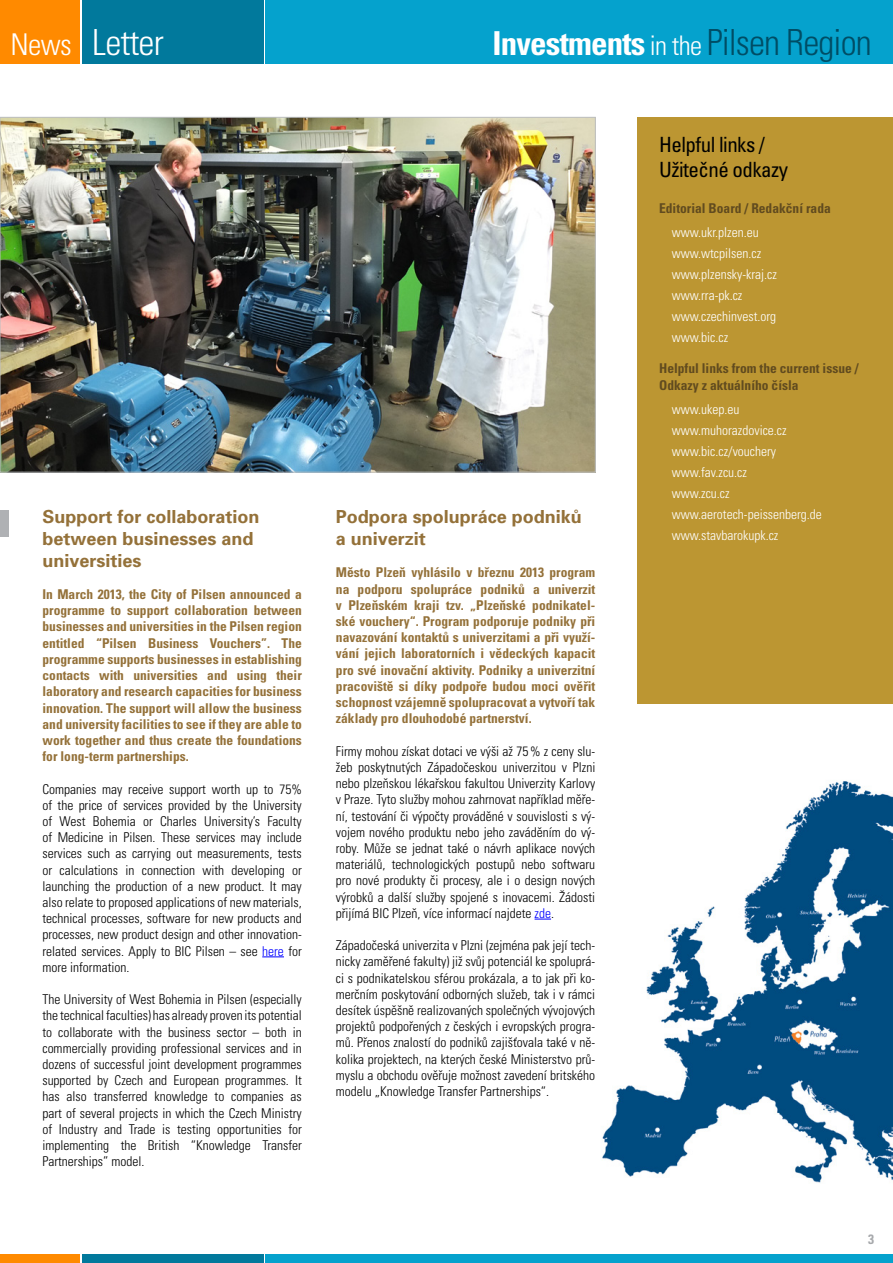
<style>
.page{position:relative;width:893px;height:1263px;background:#fff}
.page>*{position:absolute;margin:0;border:0;box-sizing:border-box;transform-origin:0 0}
.t1{font:300 condensed 36px "Univers CE";letter-spacing:-.025em;color:#004d65}
.t2{font:300 condensed 36px "Univers CE";letter-spacing:-.025em;color:#fff}
.t3{font:condensed 21px/25.2px "Univers CE";letter-spacing:-.025em;color:#000}
.t4{font:700 18px/21.6px "Univers CE";color:#947139}
.t5{font:300 condensed 13.5px/16.2px "Univers CE";color:#000;text-align:justify}
.t6{font:700 condensed 13.5px/16.2px "Univers CE";color:#947139;text-align:justify}
.t7{font:300 condensed 13.5px/21px "Univers CE";color:#fff}
.t8{font:700 condensed 13.5px/16.2px "Univers CE";color:#614b1f}
.t9{font:700 condensed 13.5px "Univers CE";color:#a7a9ac}
.s1{font-size:30px}
.s2{color:#00f}
.s3{font-weight:700;font-size:33px;color:#fff}
.s4{font-size:27px;color:#fff}
</style>
<div class="page">
<div style="left:0;top:0;width:80px;height:64px;background:#ff8a00"></div>
<div style="left:83px;top:0;width:181px;height:64px;background:#01799c"></div>
<div style="left:265px;top:0;width:628px;height:64px;background:#05a2cd"></div>
<div style="left:0;top:1254px;width:80px;height:9px;background:#ff8a00"></div>
<div style="left:83px;top:1254px;width:181px;height:9px;background:#01799c"></div>
<div style="left:265px;top:1254px;width:628px;height:9px;background:#05a2cd"></div>
<div style="left:638px;top:117px;width:255px;height:587px;background:#bc9632"></div>
<div style="left:0;top:510px;width:9px;height:27px;background:#afb1b4"></div>
<svg style="left:262px;top:956px;width:22px;height:1px"></svg>
<svg style="left:535px;top:919px;width:16px;height:1px"></svg>
<img style="left:2px;top:119px;width:592px;height:351px">
<img style="left:602px;top:781px;width:291px;height:402px">
<h1 class="t2" style="left:11px;top:22px;width:155px"><span class="s1">News</span> Letter</h1>
<h3 class="t4" style="left:43px;top:507px;width:219px">Support for collaboration between businesses and universities</h3>
<p class="t6" style="left:43px;top:586px;width:261px">In March 2013, the City of Pilsen announced a programme to support collaboration between businesses and universities in the Pilsen region entitled “Pilsen Business Vouchers”. The programme supports businesses in establishing contacts with universities and using their laboratory and research capacities for business innovation. The support will allow the business and university facilities to see if they are able to work together and thus create the foundations for long-term partnerships.</p>
<p class="t5" style="left:42px;top:781px;width:261px">Companies may receive support worth up to 75% of the price of services provided by the University of West Bohemia or Charles University’s Faculty of Medicine in Pilsen. These services may include services such as carrying out measurements, tests or calculations in connection with developing or launching the production of a new product. It may also relate to proposed applications of new materials, technical processes, software for new products and processes, new product design and other innovation&shy;related services. Apply to BIC Pilsen – see <span class="s2">here</span> for more information.</p>
<p class="t5" style="left:42px;top:991px;width:261px">The University of West Bohemia in Pilsen (especially the technicalfaculties) has already proven its potential to collaborate with the business sector – both in commercially providing professional services and in dozens of successful joint development programmes supported by Czech and European programmes. It has also transferred knowledge to companies as part of several projects in which the Czech Ministry of Industry and Trade is testing opportunities for implementing the British “Knowledge Transfer Partnerships” model.</p>
<h1 class="t1" style="left:492px;top:22px;width:381px"><span class="s3">Investments</span> <span class="s4">in the</span> Pilsen Region</h1>
<h2 class="t3" style="left:659px;top:132px;width:131px">Helpful links /<br>Užitečné odkazy</h2>
<p class="t8" style="left:659px;top:200px;width:173px">Editorial Board / Redakční rada</p>
<p class="t7" style="left:672px;top:222px;width:107px">www.ukr.plzen.eu www.wtcpilsen.cz www.plzensky-kraj.cz www.rra-pk.cz www.czechinvest.org www.bic.cz</p>
<h3 class="t4" style="left:336px;top:507px;width:248px">Podpora spolupráce podniků a univerzit</h3>
<p class="t6" style="left:336px;top:565px;width:261px">Město Plzeň vyhlásilo v březnu 2013 program na podporu spolupráce podniků a univerzit v Plzeňském kraji tzv. „Plzeňské podnikatel&shy;ské vouchery“. Program podporuje podniky při navazování kontaktů s univerzitami a při využí&shy;vání jejich laboratorních i vědeckých kapacit pro své inovační aktivity. Podniky a univerzitní pracoviště si díky podpoře budou moci ověřit schopnost vzájemně spolupracovat a vytvoří tak základy pro dlouhodobé partnerství.</p>
<p class="t5" style="left:336px;top:743px;width:261px">Firmy mohou získat dotaci ve výši až 75% z ceny slu&shy;žeb poskytnutých Západočeskou univerzitou v Plzni nebo plzeňskou lékařskou fakultou Univerzity Karlovy v Praze. Tyto služby mohou zahrnovat například měře&shy;ní, testování či výpočty prováděné v souvislosti s vý&shy;vojem nového produktu nebo jeho zaváděním do vý&shy;roby. Může se jednat také o návrh aplikace nových materiálů, technologických postupů nebo softwaru pro nové produkty či procesy, ale i o design nových výrobků a další služby spojené s inovacemi. Žádosti přijímá BIC Plzeň, více informací najdete <span class="s2">zde</span>.</p>
<p class="t5" style="left:336px;top:937px;width:261px">Západočeská univerzita v Plzni (zejména pak její tech&shy;nicky zaměřené fakulty) již svůj potenciál ke spoluprá&shy;ci s podnikatelskou sférou prokázala, a to jak při ko&shy;merčním poskytování odborných služeb, tak i v rámci desítek úspěšně realizovaných společných vývojových projektů podpořených z českých i evropských progra&shy;mů. Přenos znalostí do podniků zajišťovala také v ně&shy;kolika projektech, na kterých české Ministerstvo prů&shy;myslu a obchodu ověřuje možnost zavedení britského modelu „Knowledge Transfer Partnerships“.</p>
<p class="t8" style="left:659px;top:361px;width:201px">Helpful links from the current issue /<br>Odkazy z aktuálního čísla</p>
<p class="t7" style="left:672px;top:399px;width:152px">www.ukep.eu www.muhorazdovice.cz www.bic.cz/vouchery www.fav.zcu.cz<br>www.zcu.cz www.aerotech-peissenberg.de www.stavbarokupk.cz</p>
<p class="t9" style="left:868px;top:1231px;width:7px">3</p>
</div>
